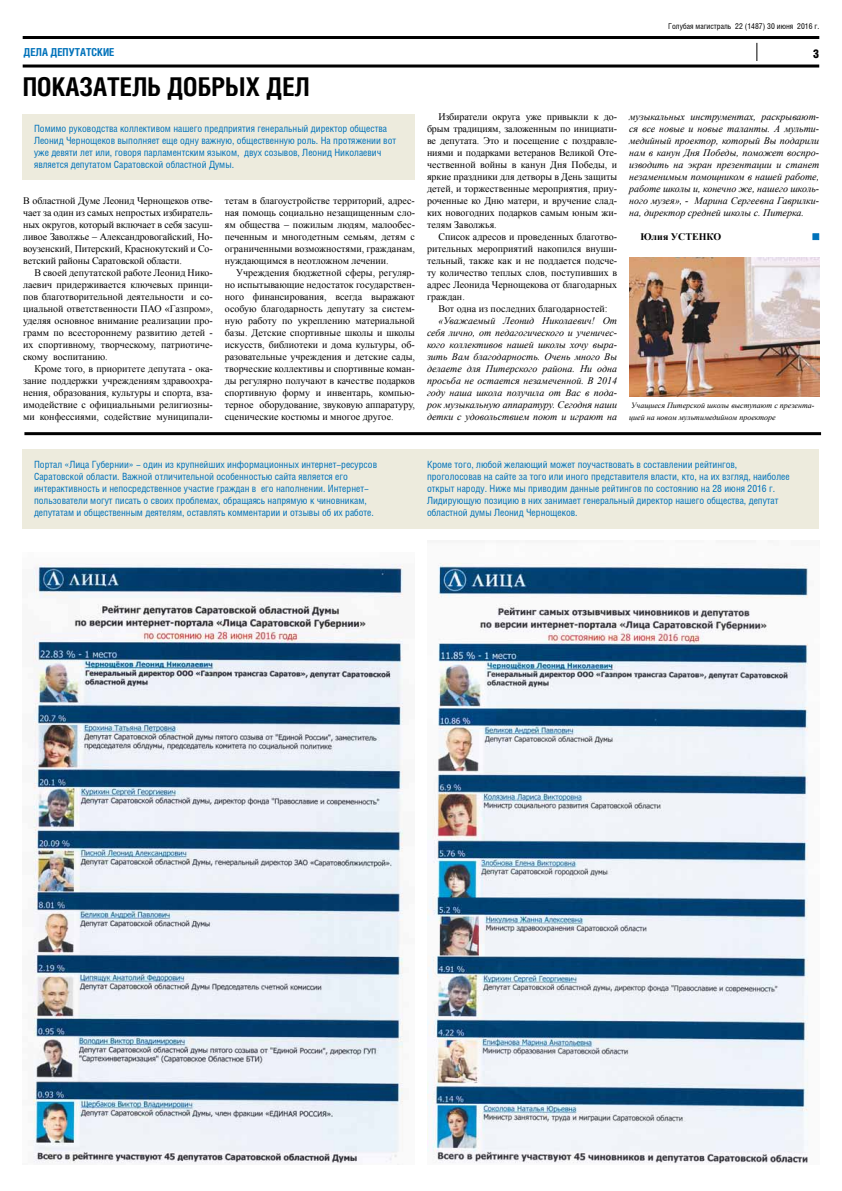
<style>
.page{position:relative;width:842px;height:1191px;background:#fff}
.page>*{position:absolute;margin:0;border:0;box-sizing:border-box;transform-origin:0 0}
.t1{font:700 26px "Helios Cond";color:#000}
.t2{font:900 12px "Helios Cond";color:#000}
.t3{font:700 11px "Helios Cond";color:#0072ba}
.t4{font:10px/12px "Times New Roman";color:#000;text-align:justify}
.t5{font:10px/12px "Helios Cond";color:#0072ba}
.t6{font:italic 10px/12px "Times New Roman";color:#000;text-align:justify}
.t7{font:700 10px "Times New Roman";color:#000}
.t8{font:italic 8px/12px "Times New Roman";color:#000}
.t9{font:8px "Helios Cond";color:#000}
</style>
<div class="page">
<div style="left:23px;top:449px;width:796px;height:79px;background:#edebdd"></div>
<hr style="left:23px;top:36px;width:796px;height:3px;background:#000">
<hr style="left:23px;top:64px;width:796px;height:3px;background:#000">
<svg style="left:757px;top:43px;width:1px;height:18px"></svg>
<hr style="left:24px;top:432px;width:797px;height:3px;background:#000">
<div style="left:812px;top:233px;width:7px;height:7px;background:#0072ba;border:1px solid #0072ba"></div>
<img style="left:33px;top:563px;width:371px;height:601px">
<img style="left:427px;top:563px;width:382px;height:601px">
<div style="left:23px;top:114px;width:392px;height:66px;background:#edebdd"></div>
<img style="left:629px;top:258px;width:190px;height:138px">
<p class="t9" style="left:668px;top:21px;width:153px">Голубая магистраль 22 (1487) 30 июня 2016 г.</p>
<p class="t3" style="left:24px;top:46px;width:92px">дела депутатские</p>
<p class="t2" style="left:813px;top:47px;width:8px">3</p>
<h1 class="t1" style="left:23px;top:72px;width:287px">показатель добрых дел</h1>
<p class="t5" style="left:34px;top:123px;width:364px">Помимо руководства коллективом нашего предприятия генеральный директор общества Леонид Чернощеков выполняет еще одну важную, общественную роль. На протяжении вот уже девяти лет или, говоря парламентским языком, двух созывов, Леонид Николаевич является депутатом Саратовской областной Думы.</p>
<p class="t4" style="left:23px;top:194px;width:191px">В областной Думе Леонид Чернощеков отве&shy;чает за один из самых непростых избиратель&shy;ных округов, который включает в себя засуш&shy;ливое Заволжье – Александровогайский, Но&shy;воузенский, Питерский, Краснокутский и Со&shy;ветский районы Саратовской области.</p>
<p class="t4" style="left:23px;top:266px;width:191px;text-indent:11px">В своей депутатской работе Леонид Нико&shy;лаевич придерживается ключевых принци&shy;пов благотворительной деятельности и со&shy;циальной ответственности ПАО «Газпром», уделяя основное внимание реализации про&shy;грамм по всестороннему развитию детей - их спортивному, творческому, патриотиче&shy;скому воспитанию.</p>
<p class="t4" style="left:23px;top:362px;width:191px;text-indent:11px">Кроме того, в приоритете депутата - ока&shy;зание поддержки учреждениям здравоохра&shy;нения, образования, культуры и спорта, вза&shy;имодействие с официальными религиозны&shy;ми конфессиями, содействие муниципали-</p>
<p class="t4" style="left:225px;top:194px;width:192px">тетам в благоустройстве территорий, адрес&shy;ная помощь социально незащищенным сло&shy;ям общества – пожилым людям, малообес&shy;печенным и многодетным семьям, детям с ограниченными возможностями, гражданам, нуждающимся в неотложном лечении.</p>
<p class="t4" style="left:225px;top:266px;width:192px;text-indent:11px">Учреждения бюджетной сферы, регуляр&shy;но испытывающие недостаток государствен&shy;ного финансирования, всегда выражают особую благодарность депутату за систем&shy;ную работу по укреплению материальной базы. Детские спортивные школы и школы искусств, библиотеки и дома культуры, об&shy;разовательные учреждения и детские сады, творческие коллективы и спортивные коман&shy;ды регулярно получают в качестве подарков спортивную форму и инвентарь, компью&shy;терное оборудование, звуковую аппаратуру, сценические костюмы и многое другое.</p>
<p class="t4" style="left:427px;top:110px;width:192px;text-indent:11px">Избиратели округа уже привыкли к до&shy;брым традициям, заложенным по инициати&shy;ве депутата. Это и посещение с поздравле&shy;ниями и подарками ветеранов Великой Оте&shy;чественной войны в канун Дня Победы, и яркие праздники для детворы в День защиты детей, и торжественные мероприятия, приу&shy;роченные ко Дню матери, и вручение слад&shy;ких новогодних подарков самым юным жи&shy;телям Заволжья.</p>
<p class="t4" style="left:427px;top:230px;width:192px;text-indent:11px">Список адресов и проведенных благотво&shy;рительных мероприятий накопился внуши&shy;тельный, также как и не поддается подсче&shy;ту количество теплых слов, поступивших в адрес Леонида Чернощекова от благодарных граждан.</p>
<p class="t4" style="left:438px;top:302px;width:171px">Вот одна из последних благодарностей:</p>
<p class="t6" style="left:427px;top:314px;width:192px;text-indent:11px">«Уважаемый Леонид Николаевич! От себя лично, от педагогического и ученичес&shy;кого коллективов нашей школы хочу выра&shy;зить Вам благодарность. Очень много Вы делаете для Питерского района. Ни одна просьба не остается незамеченной. В 2014 году наша школа получила от Вас в пода&shy;рок музыкальную аппаратуру. Сегодня наши детки с удовольствием поют и играют на</p>
<p class="t6" style="left:629px;top:110px;width:192px">музыкальных инструментах, раскрывают&shy;ся все новые и новые таланты. А мульти&shy;медийный проектор, который Вы подарили нам в канун Дня Победы, поможет воспро&shy;изводить на экран презентации и станет незаменимым помощником в нашей работе, работе школы и, конечно же, нашего школь&shy;ного музея», - Марина Сергеевна Гаврилки&shy;на, директор средней школы с. Питерка.</p>
<p class="t7" style="left:640px;top:230px;width:82px">Юлия УСТЕНКО</p>
<p class="t8" style="left:629px;top:399px;width:187px">Учащиеся Питерской школы выступают с презента&shy;цией на новом мультимедийном проекторе</p>
<p class="t5" style="left:34px;top:459px;width:345px">Портал «Лица Губернии» - один из крупнейших информационных интернет-ресурсов Саратовской области. Важной отличительной особенностью сайта является его интерактивность и непосредственное участие граждан в его наполнении. Интернет&shy;пользователи могут писать о своих проблемах, обращаясь напрямую к чиновникам, депутатам и общественным деятелям, оставлять комме нтарии и отзывы об их работе.</p>
<p class="t5" style="left:427px;top:459px;width:359px">Кроме того, любой желающий может поучаствовать в составлении рейтингов, проголосовав на сайте за того или иного представителя власти, кто, на их взгляд, наиболее открыт народу. Ниже мы приводим данные рейтингов по состоянию на 28 июня 2016 г.<br>Лидирующую позицию в них занимает генеральный директор нашего общества, депутат областной думы Леонид Чернощеков.</p>
</div>
